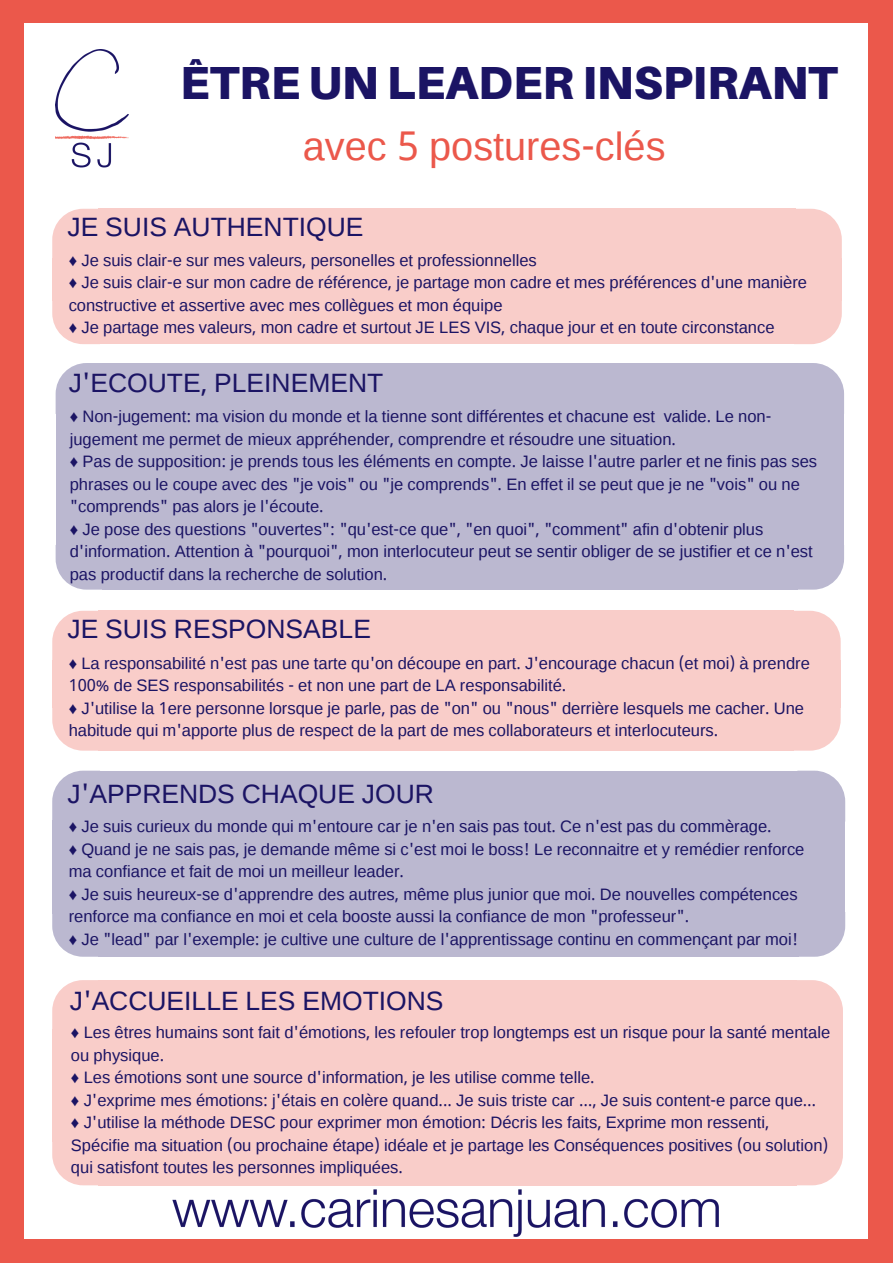
<style>
.page{position:relative;width:893px;height:1263px;background:#fff}
.page>*{position:absolute;margin:0;border:0;box-sizing:border-box;transform-origin:0 0}
.t1{font:900 46.35px "Aileron";color:#1b1464}
.t2{font:39.75px "Liberation Sans";color:#eb584b}
.t3{font:26.55px "Liberation Sans";color:#1b1464}
.t4{font:16.5px/22.5px "Liberation Sans";color:#1b1464}
.s1{font-family:"Noto Sans Devanagari"}
</style>
<div class="page">
<div style="left:869px;top:1239px;width:24px;height:24px;background:#eb584b"></div>
<div style="left:0;top:21px;width:24px;height:1219px;background:#eb584b"></div>
<div style="left:0;top:1239px;width:24px;height:24px;background:#eb584b"></div>
<div style="left:869px;top:21px;width:24px;height:1219px;background:#eb584b"></div>
<div style="left:22px;top:1239px;width:848px;height:24px;background:#eb584b"></div>
<div style="left:869px;top:0;width:24px;height:22px;background:#eb584b"></div>
<div style="left:0;top:0;width:24px;height:22px;background:#eb584b"></div>
<div style="left:22px;top:0;width:848px;height:22px;background:#eb584b"></div>
<svg style="left:795px;top:209px;width:47px;height:49px;background:#f9d1cd"></svg>
<div style="left:794px;top:258px;width:48px;height:43px;background:#f9cdc9"></div>
<div style="left:99px;top:258px;width:696px;height:43px;background:#f9cdc9"></div>
<div style="left:99px;top:209px;width:696px;height:51px;background:#f9cdc9"></div>
<svg style="left:52px;top:209px;width:47px;height:49px;background:#f9d1cd"></svg>
<div style="left:52px;top:258px;width:48px;height:43px;background:#f9cdc9"></div>
<div style="left:99px;top:299px;width:696px;height:45px;background:#f9cdc9"></div>
<svg style="left:52px;top:301px;width:47px;height:43px;background:#f9d2ce"></svg>
<svg style="left:795px;top:301px;width:47px;height:43px;background:#f9d2ce"></svg>
<img style="left:172px;top:1185px;width:550px;height:52px">
<img style="left:55px;top:50px;width:73px;height:118px">
<svg style="left:799px;top:771px;width:46px;height:49px;background:#c0bed3"></svg>
<div style="left:797px;top:820px;width:48px;height:93px;background:#bbb8d0"></div>
<div style="left:99px;top:820px;width:700px;height:93px;background:#bbb8d0"></div>
<div style="left:99px;top:771px;width:700px;height:50px;background:#bbb8d0"></div>
<svg style="left:52px;top:771px;width:47px;height:49px;background:#c1bed4"></svg>
<div style="left:52px;top:820px;width:48px;height:93px;background:#bbb8d0"></div>
<div style="left:99px;top:912px;width:700px;height:45px;background:#bbb8d0"></div>
<svg style="left:52px;top:913px;width:47px;height:44px;background:#c2bfd5"></svg>
<svg style="left:799px;top:913px;width:46px;height:44px;background:#c2bfd4"></svg>
<svg style="left:794px;top:611px;width:47px;height:49px;background:#f9d1ce"></svg>
<div style="left:793px;top:660px;width:48px;height:47px;background:#f9cdc9"></div>
<div style="left:99px;top:660px;width:695px;height:47px;background:#f9cdc9"></div>
<div style="left:99px;top:611px;width:695px;height:51px;background:#f9cdc9"></div>
<svg style="left:52px;top:611px;width:47px;height:49px;background:#f9d1ce"></svg>
<div style="left:52px;top:660px;width:48px;height:47px;background:#f9cdc9"></div>
<div style="left:99px;top:706px;width:695px;height:45px;background:#f9cdc9"></div>
<svg style="left:52px;top:707px;width:47px;height:44px;background:#f9d2cf"></svg>
<svg style="left:794px;top:707px;width:47px;height:44px;background:#f9d2cf"></svg>
<svg style="left:798px;top:363px;width:46px;height:49px;background:#c1bed4"></svg>
<div style="left:796px;top:412px;width:48px;height:134px;background:#bbb8d0"></div>
<div style="left:102px;top:412px;width:696px;height:134px;background:#bbb8d0"></div>
<div style="left:102px;top:363px;width:696px;height:51px;background:#bbb8d0"></div>
<svg style="left:56px;top:363px;width:46px;height:49px;background:#c0bed4"></svg>
<div style="left:56px;top:412px;width:47px;height:134px;background:#bbb8d0"></div>
<div style="left:102px;top:545px;width:696px;height:45px;background:#bbb8d0"></div>
<svg style="left:56px;top:546px;width:46px;height:44px;background:#c2bfd4"></svg>
<svg style="left:798px;top:546px;width:46px;height:44px;background:#c2bfd5"></svg>
<svg style="left:797px;top:980px;width:46px;height:49px;background:#f9d1ce"></svg>
<div style="left:795px;top:1029px;width:48px;height:113px;background:#f9cdc9"></div>
<div style="left:98px;top:1029px;width:699px;height:113px;background:#f9cdc9"></div>
<div style="left:98px;top:980px;width:699px;height:51px;background:#f9cdc9"></div>
<svg style="left:52px;top:980px;width:46px;height:49px;background:#f9d1ce"></svg>
<div style="left:52px;top:1029px;width:48px;height:113px;background:#f9cdc9"></div>
<div style="left:98px;top:1141px;width:699px;height:44px;background:#f9cdc9"></div>
<svg style="left:52px;top:1142px;width:46px;height:43px;background:#f9d2ce"></svg>
<svg style="left:797px;top:1142px;width:46px;height:43px;background:#f9d1ce"></svg>
<h1 class="t1" style="left:180px;top:54px;width:659px">ÊTRE UN LEADER INSPIRANT</h1>
<h2 class="t2" style="left:303px;top:124px;width:364px">avec <span class="s1">5</span> postures<span class="s1">-</span>clés</h2>
<h3 class="t3" style="left:68px;top:212px;width:297px">JE SUIS AUTHENTIQUE</h3>
<p class="t4" style="left:69px;top:249px;width:740px">♦ Je suis clair<span class="s1">-</span>e sur mes valeurs<span class="s1">,</span> personelles et professionnelles<br>♦ Je suis clair<span class="s1">-</span>e sur mon cadre de référence<span class="s1">,</span> je partage mon cadre et mes préférences d<span class="s1">'</span>une manière constructive et assertive avec mes collègues et mon équipe<br>♦ Je partage mes valeurs<span class="s1">,</span> mon cadre et surtout JE LES VIS<span class="s1">,</span> chaque jour et en toute circonstance</p>
<h3 class="t3" style="left:69px;top:368px;width:316px">J<span class="s1">'</span>ECOUTE<span class="s1">,</span> PLEINEMENT</h3>
<p class="t4" style="left:70px;top:405px;width:749px">♦ Non<span class="s1">-</span>jugement<span class="s1">:</span> ma vision du monde et la tienne sont différentes et chacune est valide<span class="s1">.</span> Le non&shy;jugement me permet de mieux appréhender<span class="s1">,</span> comprendre et résoudre une situation<span class="s1">.<br></span>♦ Pas de supposition<span class="s1">:</span> je prends tous les éléments en compte<span class="s1">.</span> Je laisse l<span class="s1">'</span>autre parler et ne finis pas ses phrases ou le coupe avec des <span class="s1">"</span>je vois<span class="s1">"</span> ou <span class="s1">"</span>je comprends<span class="s1">".</span> En effet il se peut que je ne <span class="s1">"</span>vois<span class="s1">"</span> ou ne <span class="s1">"</span>comprends<span class="s1">"</span> pas alors je l<span class="s1">'</span>écoute<span class="s1">.<br></span>♦ Je pose des questions <span class="s1">"</span>ouvertes<span class="s1">": "</span>qu<span class="s1">'</span>est<span class="s1">-</span>ce que<span class="s1">", "</span>en quoi<span class="s1">", "</span>comment<span class="s1">"</span> afin d<span class="s1">'</span>obtenir plus d<span class="s1">'</span>information<span class="s1">.</span> Attention à <span class="s1">"</span>pourquoi<span class="s1">",</span> mon interlocuteur peut se sentir obliger de se justifier et ce n<span class="s1">'</span>est pas productif dans la recherche de solution<span class="s1">.</span></p>
<h3 class="t3" style="left:68px;top:614px;width:305px">JE SUIS RESPONSABLE</h3>
<p class="t4" style="left:69px;top:652px;width:743px">♦ La responsabilité n<span class="s1">'</span>est pas une tarte qu<span class="s1">'</span>on découpe en part<span class="s1">.</span> J<span class="s1">'</span>encourage chacun <span class="s1">(</span>et moi<span class="s1">)</span> à prendre <span class="s1">100%</span> de SES responsabilités <span class="s1">-</span> et non une part de LA responsabilité<span class="s1">.<br></span>♦ J<span class="s1">'</span>utilise la <span class="s1">1</span>ere personne lorsque je parle<span class="s1">,</span> pas de <span class="s1">"</span>on<span class="s1">"</span> ou <span class="s1">"</span>nous<span class="s1">"</span> derrière lesquels me cacher<span class="s1">.</span> Une habitude qui m<span class="s1">'</span>apporte plus de respect de la part de mes collaborateurs et interlocuteurs<span class="s1">.</span></p>
<h3 class="t3" style="left:68px;top:779px;width:368px">J<span class="s1">'</span>APPRENDS CHAQUE JOUR</h3>
<p class="t4" style="left:69px;top:815px;width:737px">♦ Je suis curieux du monde qui m<span class="s1">'</span>entoure car je n<span class="s1">'</span>en sais pas tout<span class="s1">.</span> Ce n<span class="s1">'</span>est pas du commèrage<span class="s1">.<br></span>♦ Quand je ne sais pas<span class="s1">,</span> je demande même si c<span class="s1">'</span>est moi le boss<span class="s1">!</span> Le reconnaitre et y remédier renforce ma confiance et fait de moi un meilleur leader<span class="s1">.<br></span>♦ Je suis heureux<span class="s1">-</span>se d<span class="s1">'</span>apprendre des autres<span class="s1">,</span> même plus junior que moi<span class="s1">.</span> De nouvelles compétences renforce ma confiance en moi et cela booste aussi la confiance de mon <span class="s1">"</span>professeur<span class="s1">".<br></span>♦ Je <span class="s1">"</span>lead<span class="s1">"</span> par l<span class="s1">'</span>exemple<span class="s1">:</span> je cultive une culture de l<span class="s1">'</span>apprentissage continu en commençant par moi<span class="s1">!</span></p>
<h3 class="t3" style="left:70px;top:986px;width:375px">J<span class="s1">'</span>ACCUEILLE LES EMOTIONS</h3>
<p class="t4" style="left:71px;top:1021px;width:761px">♦ Les êtres humains sont fait d<span class="s1">'</span>émotions<span class="s1">,</span> les refouler trop longtemps est un risque pour la santé mentale ou physique<span class="s1">.<br></span>♦ Les émotions sont une source d<span class="s1">'</span>information<span class="s1">,</span> je les utilise comme telle<span class="s1">.<br></span>♦ J<span class="s1">'</span>exprime mes émotions<span class="s1">:</span> j<span class="s1">'</span>étais en colère quand<span class="s1">...</span> Je suis triste car <span class="s1">…,</span> Je suis content<span class="s1">-</span>e parce que<span class="s1">…<br></span>♦ J<span class="s1">'</span>utilise la méthode DESC pour exprimer mon émotion<span class="s1">:</span> Décris les faits<span class="s1">,</span> Exprime mon ressenti<span class="s1">, </span>Spécifie ma situation <span class="s1">(</span>ou prochaine étape<span class="s1">)</span> idéale et je partage les Conséquences positives <span class="s1">(</span>ou solution<span class="s1">) </span>qui satisfont toutes les personnes impliquées<span class="s1">.</span></p>
</div>
